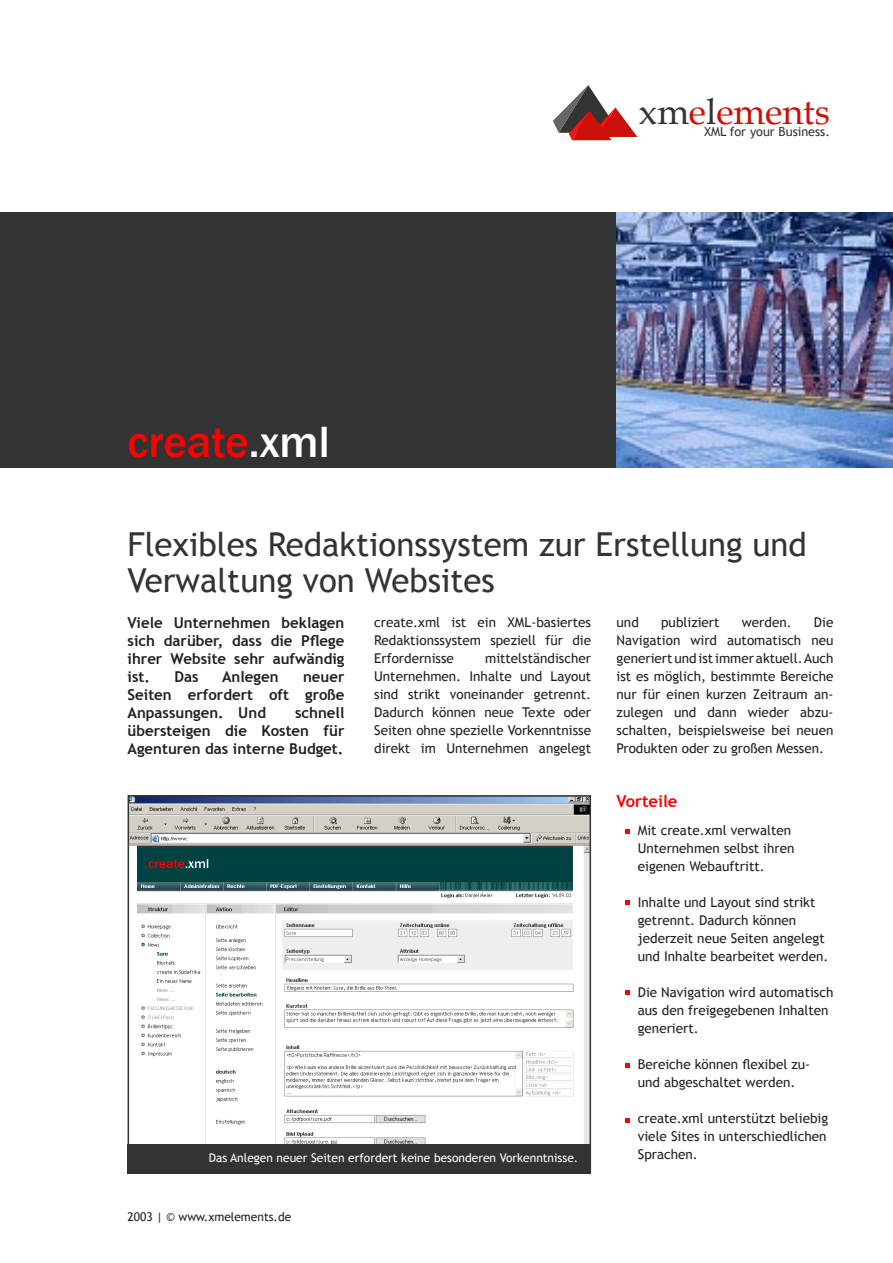
<style>
.page{position:relative;width:893px;height:1263px;background:#fff}
.page>*{position:absolute;margin:0;border:0;box-sizing:border-box;transform-origin:0 0}
.t1{font:500 45px "Franklin Gothic";color:#f00}
.t2{font:35.85px "Book Antiqua";color:#cb1009}
.t3{font:33px/36px "Trebuchet MS";color:#333}
.t4{font:700 16.5px "Trebuchet MS";color:#f00}
.t5{font:700 15px/18px "Trebuchet MS";color:#231f20;text-align:justify}
.t6{font:13.5px/18px "Trebuchet MS";color:#231f20}
.t7{font:12.6px "Trebuchet MS";color:#333}
.t8{font:12px "Trebuchet MS";color:#fff}
.t9{font:12px "Trebuchet MS";color:#231f20}
.s1{color:#fff}
.s2{color:#333}
</style>
<div class="page">
<div style="left:0;top:213px;width:893px;height:255px;background:#333"></div>
<img style="left:131px;top:798px;width:457px;height:346px">
<img style="left:617px;top:213px;width:276px;height:255px">
<div style="left:128px;top:1144px;width:463px;height:30px;background:#333"></div>
<svg style="left:553px;top:85px;width:84px;height:55px"></svg>
<svg style="left:625px;top:829px;width:4px;height:4px"></svg>
<svg style="left:625px;top:900px;width:4px;height:5px"></svg>
<svg style="left:625px;top:991px;width:4px;height:4px"></svg>
<svg style="left:625px;top:1064px;width:4px;height:4px"></svg>
<svg style="left:625px;top:1118px;width:4px;height:4px"></svg>
<p class="t1" style="left:128px;top:414px;width:204px">create<span class="s1">.xml</span></p>
<h2 class="t2" style="left:639px;top:87px;width:193px"><span class="s2">xm</span>e<span class="s2">l</span>ements</h2>
<p class="t7" style="left:704px;top:124px;width:127px">XML for your Business.</p>
<p class="t3" style="left:128px;top:527px;width:681px">Flexibles Redaktionssystem zur Erstellung und<br>Verwaltung von Websites</p>
<p class="t5" style="left:128px;top:613px;width:218px">Viele Unternehmen beklagen sich darüber, dass die Pflege ihrer Website sehr aufwändig ist.</p>
<p class="t6" style="left:374px;top:613px;width:218px;text-align:justify">create.xml ist ein XML-basiertes Redaktionssystem speziell für die Erfordernisse</p>
<p class="t6" style="left:617px;top:613px;width:24px">und</p>
<p class="t6" style="left:661px;top:613px;width:60px">publiziert</p>
<p class="t6" style="left:742px;top:613px;width:51px">werden.</p>
<p class="t6" style="left:617px;top:613px;width:218px;text-align:justify;text-indent:197px">Die Navigation wird automatisch neu generiert und ist immer aktuell. Auch ist es möglich, bestimmte Bereiche nur für einen kurzen Zeitraum an&shy;zulegen und dann wieder abzu&shy;schalten, beispielsweise bei neuen Produkten oder zu großen Messen.</p>
<p class="t6" style="left:374px;top:649px;width:218px;text-align:justify;text-indent:111px">mittelständischer Unternehmen. Inhalte und Layout sind strikt voneinander getrennt.<br>Dadurch können neue Texte oder Seiten ohne spezielle Vorkenntnisse direkt im Unternehmen angelegt</p>
<p class="t5" style="left:174px;top:667px;width:26px">Das</p>
<p class="t5" style="left:222px;top:667px;width:58px">Anlegen</p>
<p class="t5" style="left:128px;top:667px;width:218px;text-indent:175px">neuer Seiten erfordert oft große Anpassungen. Und</p>
<p class="t5" style="left:128px;top:703px;width:218px;text-indent:167px">schnell übersteigen die Kosten für Agenturen das interne Budget.</p>
<p class="t8" style="left:209px;top:1150px;width:371px">Das Anlegen neuer Seiten erfordert keine besonderen Vorkenntnisse.</p>
<p class="t9" style="left:128px;top:1209px;width:165px">2003 | © www.xmelements.de</p>
<p class="t4" style="left:617px;top:791px;width:62px">Vorteile</p>
<p class="t6" style="left:638px;top:821px;width:158px">Mit create.xml verwalten<br>Unternehmen selbst ihren eigenen Webauftritt.</p>
<p class="t6" style="left:638px;top:893px;width:192px">Inhalte und Layout sind strikt getrennt. Dadurch können jederzeit neue Seiten angelegt und Inhalte bearbeitet werden.</p>
<p class="t6" style="left:638px;top:983px;width:197px">Die Navigation wird automatisch aus den freigegebenen Inhalten generiert.</p>
<p class="t6" style="left:638px;top:1055px;width:174px">Bereiche können flexibel zu&shy;und abgeschaltet werden.</p>
<p class="t6" style="left:638px;top:1109px;width:192px">create.xml unterstützt beliebig viele Sites in unterschiedlichen<br>Sprachen.</p>
</div>
